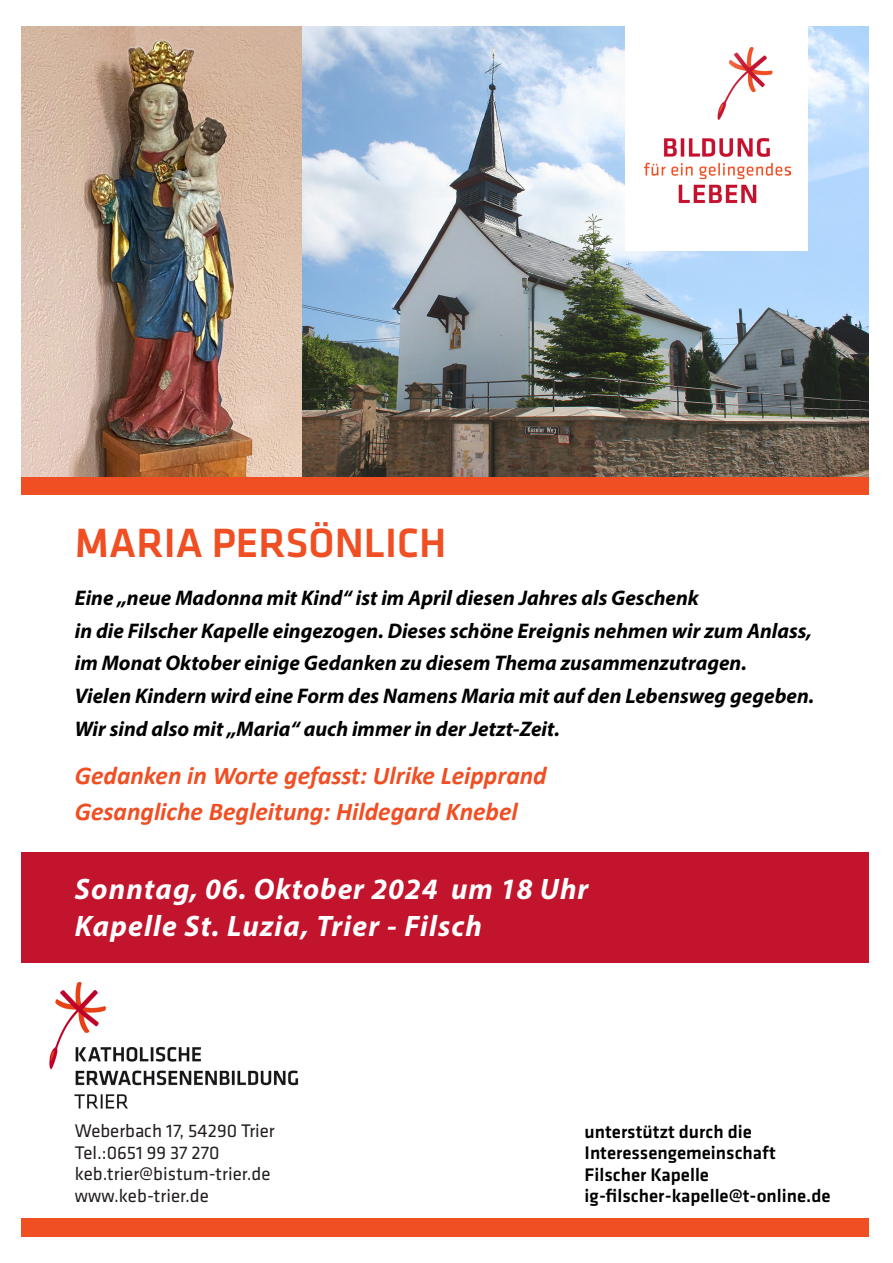
<style>
.page{position:relative;width:893px;height:1263px;background:#fff}
.page>*{position:absolute;margin:0;border:0;box-sizing:border-box;transform-origin:0 0}
.t1{font:500 42.45px "Klavika";color:#f04e23}
.t2{font:italic 700 29.7px/37.5px "Myriad Pro";letter-spacing:.04em;color:#fff}
.t3{font:italic 700 25.8px/36px "Calibri";color:#f04e23}
.t4{font:italic 700 21.15px/32.5px "Myriad Pro";color:#000}
.t5{font:500 18.9px/21.6px "Klavika";color:#000}
.t6{font:18.9px/21.6px "Klavika";color:#231f20}
</style>
<div class="page">
<img style="left:21px;top:27px;width:282px;height:450px">
<img style="left:49px;top:981px;width:249px;height:128px">
<img style="left:303px;top:27px;width:566px;height:450px">
<div style="left:21px;top:853px;width:848px;height:110px;background:#c3142d"></div>
<div style="left:625px;top:10px;width:183px;height:241px;background:#fff"></div>
<img style="left:644px;top:48px;width:146px;height:156px">
<div style="left:21px;top:477px;width:848px;height:17px;background:#f04e23"></div>
<div style="left:22px;top:1218px;width:847px;height:19px;background:#f04e23"></div>
<h1 class="t1" style="left:75px;top:520px;width:373px">MARIA PERSÖNLICH</h1>
<p class="t4" style="left:75px;top:581px;width:741px">Eine „neue Madonna mit Kind“ ist im April diesen Jahres als Geschenk<br>in die Filscher Kapelle eingezogen. Dieses schöne Ereignis nehmen wir zum Anlass, im Monat Oktober einige Gedanken zu diesem Thema zusammenzutragen.<br>Vielen Kindern wird eine Form des Namens Maria mit auf den Lebensweg gegeben.<br>Wir sind also mit „Maria“ auch immer in der Jetzt-Zeit.</p>
<p class="t3" style="left:75px;top:756px;width:473px">Gedanken in Worte gefasst: Ulrike Leipprand<br>Gesangliche Begleitung: Hildegard Knebel</p>
<h2 class="t2" style="left:75px;top:869px;width:515px">Sonntag, 06. Oktober 2024 um 18 Uhr<br>Kapelle St. Luzia, Trier - Filsch</h2>
<p class="t6" style="left:75px;top:1120px;width:201px">Weberbach 17, 54290 Trier<br>Tel.:0651 99 37 270 keb.trier@bistum-trier.de www.keb-trier.de</p>
<p class="t5" style="left:585px;top:1121px;width:247px">unterstützt durch die<br>Interessengemeinschaft<br>Filscher Kapelle ig-filscher-kapelle@t-online.de</p>
</div>
